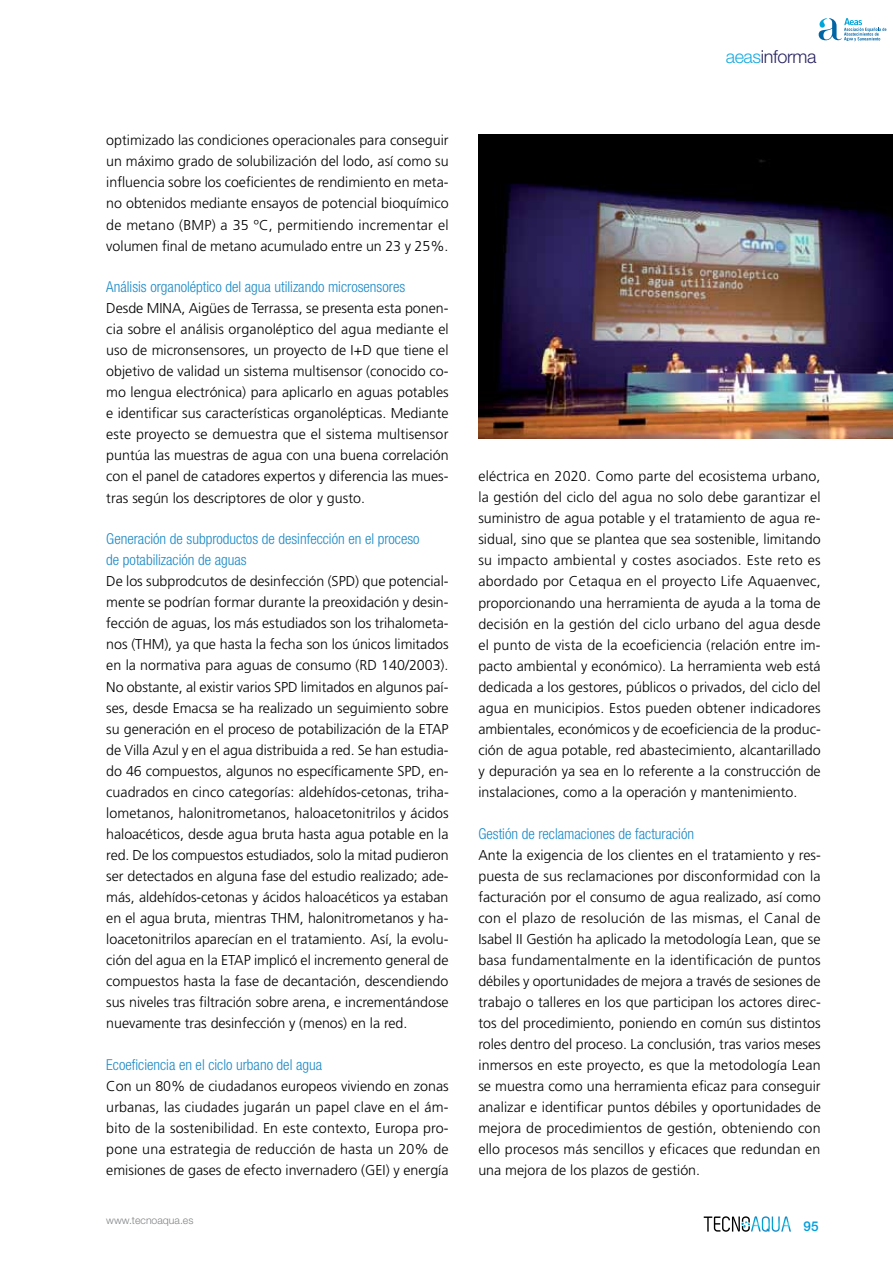
<style>
.page{position:relative;width:893px;height:1263px;background:#fff}
.page>*{position:absolute;margin:0;border:0;box-sizing:border-box;transform-origin:0 0}
.t1{font:300 18px "Helvetica Neue LT Std";letter-spacing:-.02em;color:#282460}
.t2{font:300 condensed 15px/21px "Helvetica Neue LT Std";color:#1b89c6}
.t3{font:300 14.25px/21px "Frutiger";color:#000;text-align:justify}
.t4{font:500 13.5px "Helvetica Neue LT Std";color:#009ddc}
.t5{font:300 10.5px "Helvetica Neue LT Std";color:#808285}
.s1{color:#1bace0}
</style>
<div class="page">
<svg style="left:704px;top:1216px;width:87px;height:16px"></svg>
<svg style="left:819px;top:18px;width:67px;height:23px"></svg>
<img style="left:478px;top:134px;width:415px;height:304px">
<p class="t3" style="left:106px;top:130px;width:344px">optimizado las condiciones operacionales para conseguir un máximo grado de solubilización del lodo, así como su influencia sobre los coeficientes de rendimiento en meta&shy;no obtenidos mediante ensayos de potencial bioquímico de metano (BMP) a 35 ºC, permitiendo incrementar el volumen final de metano acumulado entre un 23 y 25%.</p>
<p class="t2" style="left:106px;top:276px;width:300px">Análisis organoléptico del agua utilizando microsensores</p>
<p class="t3" style="left:106px;top:298px;width:344px">Desde MINA, Aigües de Terrassa, se presenta esta ponen&shy;cia sobre el análisis organoléptico del agua mediante el uso de micronsensores, un proyecto de I+D que tiene el objetivo de validad un sistema multisensor (conocido co&shy;mo lengua electrónica) para aplicarlo en aguas potables e identificar sus características organolépticas. Mediante este proyecto se demuestra que el sistema multisensor puntúa las muestras de agua con una buena correlación con el panel de catadores expertos y diferencia las mues&shy;tras según los descriptores de olor y gusto.</p>
<p class="t2" style="left:106px;top:528px;width:315px">Generación de subproductos de desinfección en el proceso de potabilización de aguas</p>
<p class="t3" style="left:106px;top:571px;width:344px">De los subprodcutos de desinfección (SPD) que potencial&shy;mente se podrían formar durante la preoxidación y desin&shy;fección de aguas, los más estudiados son los trihalometa&shy;nos (THM), ya que hasta la fecha son los únicos limitados en la normativa para aguas de consumo (RD 140/2003).<br>No obstante, al existir varios SPD limitados en algunos paí&shy;ses, desde Emacsa se ha realizado un seguimiento sobre su generación en el proceso de potabilización de la ETAP de Villa Azul y en el agua distribuida a red. Se han estudia&shy;do 46 compuestos, algunos no específicamente SPD, en&shy;cuadrados en cinco categorías: aldehídos-cetonas, triha&shy;lometanos, halonitrometanos, haloacetonitrilos y ácidos haloacéticos, desde agua bruta hasta agua potable en la red. De los compuestos estudiados, solo la mitad pudieron ser detectados en alguna fase del estudio realizado; ade&shy;más, aldehídos-cetonas y ácidos haloacéticos ya estaban en el agua bruta, mientras THM, halonitrometanos y ha&shy;loacetonitrilos aparecían en el tratamiento. Así, la evolu&shy;ción del agua en la ETAP implicó el incremento general de compuestos hasta la fase de decantación, descendiendo sus niveles tras filtración sobre arena, e incrementándose nuevamente tras desinfección y (menos) en la red.</p>
<p class="t2" style="left:106px;top:1053px;width:217px">Ecoeficiencia en el ciclo urbano del agua</p>
<p class="t3" style="left:106px;top:1075px;width:344px">Con un 80% de ciudadanos europeos viviendo en zonas urbanas, las ciudades jugarán un papel clave en el ám&shy;bito de la sostenibilidad. En este contexto, Europa pro&shy;pone una estrategia de reducción de hasta un 20% de emisiones de gases de efecto invernadero (GEI) y energía</p>
<p class="t5" style="left:106px;top:1213px;width:89px">www.tecnoaqua.es</p>
<p class="t1" style="left:726px;top:45px;width:92px"><span class="s1">aeas</span>informa</p>
<p class="t3" style="left:478px;top:466px;width:344px">eléctrica en 2020. Como parte del ecosistema urbano, la gestión del ciclo del agua no solo debe garantizar el suministro de agua potable y el tratamiento de agua re&shy;sidual, sino que se plantea que sea sostenible, limitando su impacto ambiental y costes asociados. Este reto es abordado por Cetaqua en el proyecto Life Aquaenvec, proporcionando una herramienta de ayuda a la toma de decisión en la gestión del ciclo urbano del agua desde el punto de vista de la ecoeficiencia (relación entre im&shy;pacto ambiental y económico). La herramienta web está dedicada a los gestores, públicos o privados, del ciclo del agua en municipios. Estos pueden obtener indicadores ambientales, económicos y de ecoeficiencia de la produc&shy;ción de agua potable, red abastecimiento, alcantarillado y depuración ya sea en lo referente a la construcción de instalaciones, como a la operación y mantenimiento.</p>
<p class="t2" style="left:478px;top:822px;width:217px">Gestión de reclamaciones de facturación</p>
<p class="t3" style="left:478px;top:844px;width:344px">Ante la exigencia de los clientes en el tratamiento y res&shy;puesta de sus reclamaciones por disconformidad con la facturación por el consumo de agua realizado, así como con el plazo de resolución de las mismas, el Canal de Isabel II Gestión ha aplicado la metodología Lean, que se basa fundamentalmente en la identificación de puntos débiles y oportunidades de mejora a través de sesiones de trabajo o talleres en los que participan los actores direc&shy;tos del procedimiento, poniendo en común sus distintos roles dentro del proceso. La conclusión, tras varios meses inmersos en este proyecto, es que la metodología Lean se muestra como una herramienta eficaz para conseguir analizar e identificar puntos débiles y oportunidades de mejora de procedimientos de gestión, obteniendo con ello procesos más sencillos y eficaces que redundan en una mejora de los plazos de gestión.</p>
<p class="t4" style="left:804px;top:1218px;width:17px">95</p>
</div>
